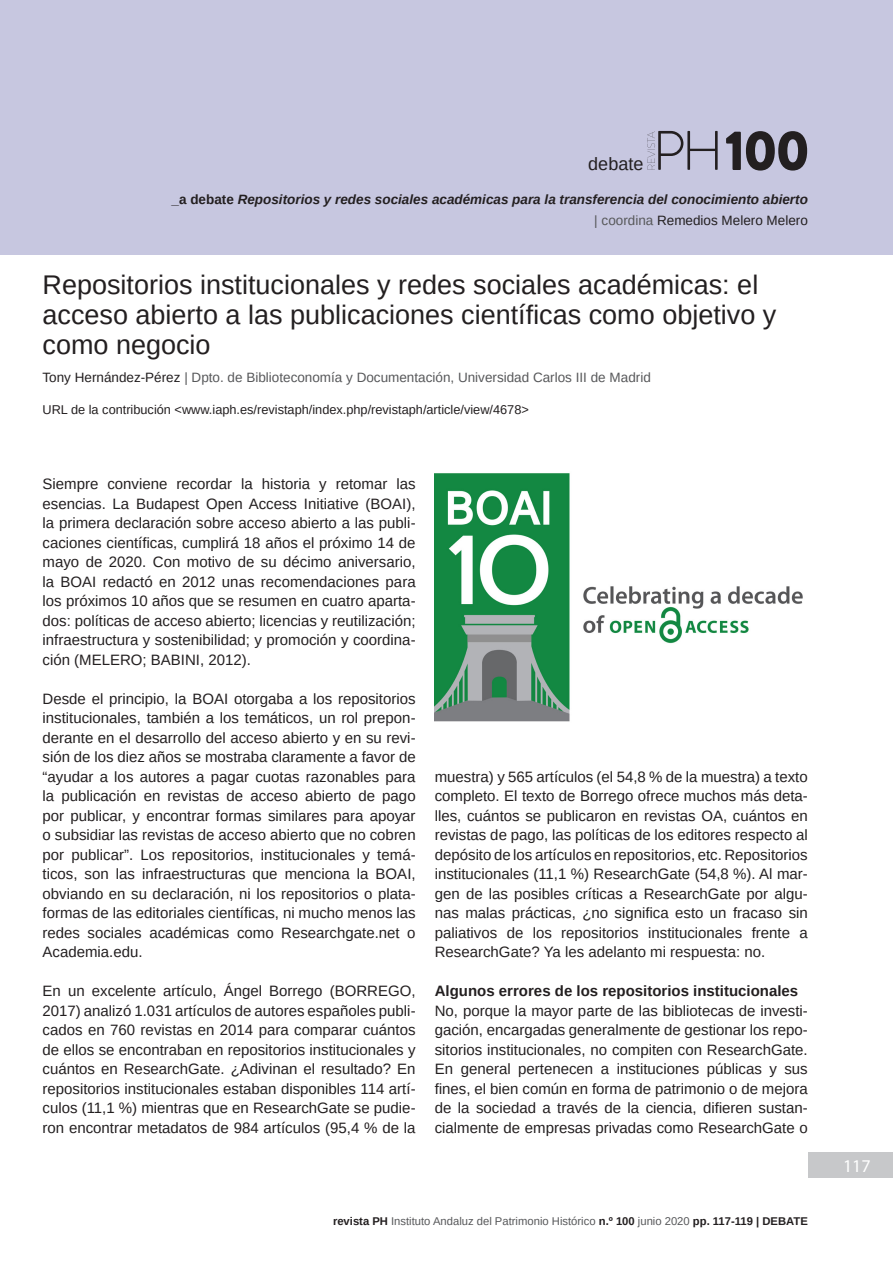
<style>
.page{position:relative;width:893px;height:1263px;background:#fff}
.page>*{position:absolute;margin:0;border:0;box-sizing:border-box;transform-origin:0 0}
.t1{font:900 56.4px "Brandon Grotesque";color:#231f20}
.Titulo{font:27px/30px "Arimo";color:#231f20}
.t2{font:18px "Arimo";color:#231f20}
.t3{font:18px "Myriad Pro";color:#fff}
.t4{font:15px/19.5px "Arimo";color:#231f20;text-align:justify}
.Rango_3{font:700 15px "Arimo";color:#231f20}
.t5{font:italic 700 13.5px/21px "Arimo";color:#231f20;text-align:right}
.Autor{font:13.5px "Arimo";color:#57585a}
.URL_articulo{font:12.75px "Arimo";color:#231f20}
.t6{font:11.25px "Arimo";color:#57585a}
.s1{font-style:normal}
.s2{font-weight:400;font-style:normal;color:#57585a}
.s3{font-weight:400;font-style:normal}
.s4{color:#231f20}
.s5{font-weight:700;color:#231f20}
</style>
<div class="page">
<div style="left:0;top:0;width:893px;height:255px;background:#c7c7e0"></div>
<div style="left:808px;top:1152px;width:85px;height:26px;background:#c7c8ca"></div>
<svg style="left:647px;top:131px;width:71px;height:39px"></svg>
<img style="left:435px;top:473px;width:368px;height:249px">
<p class="t2" style="left:588px;top:153px;width:57px">debate</p>
<h1 class="t1" style="left:725px;top:111px;width:87px">100</h1>
<p class="t5" style="left:172px;top:189px;width:638px"><span class="s1">_a debate</span> Repositorios y redes sociales académicas para la transferencia del conocimiento abierto <span class="s2">| coordina</span> <span class="s3">Remedios Melero Melero</span></p>
<p class="Titulo" style="left:43px;top:270px;width:735px">Repositorios institucionales y redes sociales académicas: el acceso abierto a las publicaciones científicas como objetivo y como negocio</p>
<p class="Autor" style="left:43px;top:369px;width:610px"><span class="s4">Tony Hernández-Pérez</span> | Dpto. de Biblioteconomía y Documentación, Universidad Carlos III de Madrid</p>
<p class="URL_articulo" style="left:43px;top:402px;width:488px">URL de la contribución &lt;www.iaph.es/revistaph/index.php/revistaph/article/view/4678&gt;</p>
<p class="t4" style="left:43px;top:474px;width:375px">Siempre conviene recordar la historia y retomar las esencias. La Budapest Open Access Initiative (BOAI), la primera declaración sobre acceso abierto a las publi&shy;caciones científicas, cumplirá 18 años el próximo 14 de mayo de 2020. Con motivo de su décimo aniversario, la BOAI redactó en 2012 unas recomendaciones para los próximos 10 años que se resumen en cuatro aparta&shy;dos: políticas de acceso abierto; licencias y reutilización; infraestructura y sostenibilidad; y promoción y coordina&shy;ción (MELERO; BABINI, 2012).</p>
<p class="t4" style="left:43px;top:689px;width:375px">Desde el principio, la BOAI otorgaba a los repositorios institucionales, también a los temáticos, un rol prepon&shy;derante en el desarrollo del acceso abierto y en su revi&shy;sión de los diez años se mostraba claramente a favor de “ayudar a los autores a pagar cuotas razonables para la publicación en revistas de acceso abierto de pago por publicar, y encontrar formas similares para apoyar o subsidiar las revistas de acceso abierto que no cobren por publicar”. Los repositorios, institucionales y temá&shy;ticos, son las infraestructuras que menciona la BOAI, obviando en su declaración, ni los repositorios o plata&shy;formas de las editoriales científicas, ni mucho menos las redes sociales académicas como Researchgate.net o Academia.edu.</p>
<p class="t4" style="left:43px;top:981px;width:375px">En un excelente artículo, Ángel Borrego (BORREGO, 2017) analizó 1.031 artículos de autores españoles publi&shy;cados en 760 revistas en 2014 para comparar cuántos de ellos se encontraban en repositorios institucionales y cuántos en ResearchGate. ¿Adivinan el resultado? En repositorios institucionales estaban disponibles 114 artí&shy;culos (11,1 %) mientras que en ResearchGate se pudie&shy;ron encontrar metadatos de 984 artículos (95,4 % de la</p>
<p class="t4" style="left:435px;top:767px;width:375px">muestra) y 565 artículos (el 54,8 % de la muestra) a texto completo. El texto de Borrego ofrece muchos más deta&shy;lles, cuántos se publicaron en revistas OA, cuántos en revistas de pago, las políticas de los editores respecto al depósito de los artículos en repositorios, etc. Repositorios institucionales (11,1 %) ResearchGate (54,8 %). Al mar&shy;gen de las posibles críticas a ResearchGate por algu&shy;nas malas prácticas, ¿no significa esto un fracaso sin paliativos de los repositorios institucionales frente a ResearchGate? Ya les adelanto mi respuesta: no.</p>
<p class="Rango_3" style="left:435px;top:981px;width:365px">Algunos errores de los repositorios institucionales</p>
<p class="t4" style="left:435px;top:1001px;width:375px">No, porque la mayor parte de las bibliotecas de investi&shy;gación, encargadas generalmente de gestionar los repo&shy;sitorios institucionales, no compiten con ResearchGate.<br>En general pertenecen a instituciones públicas y sus fines, el bien común en forma de patrimonio o de mejora de la sociedad a través de la ciencia, difieren sustan&shy;cialmente de empresas privadas como ResearchGate o</p>
<p class="t6" style="left:333px;top:1213px;width:476px"><span class="s5">revista PH</span> Instituto Andaluz del Patrimonio Histórico <span class="s5">n.º 100</span> junio 2020 <span class="s5">pp. 117-119 | DEBATE</span></p>
<p class="t3" style="left:843px;top:1155px;width:29px">117</p>
</div>
